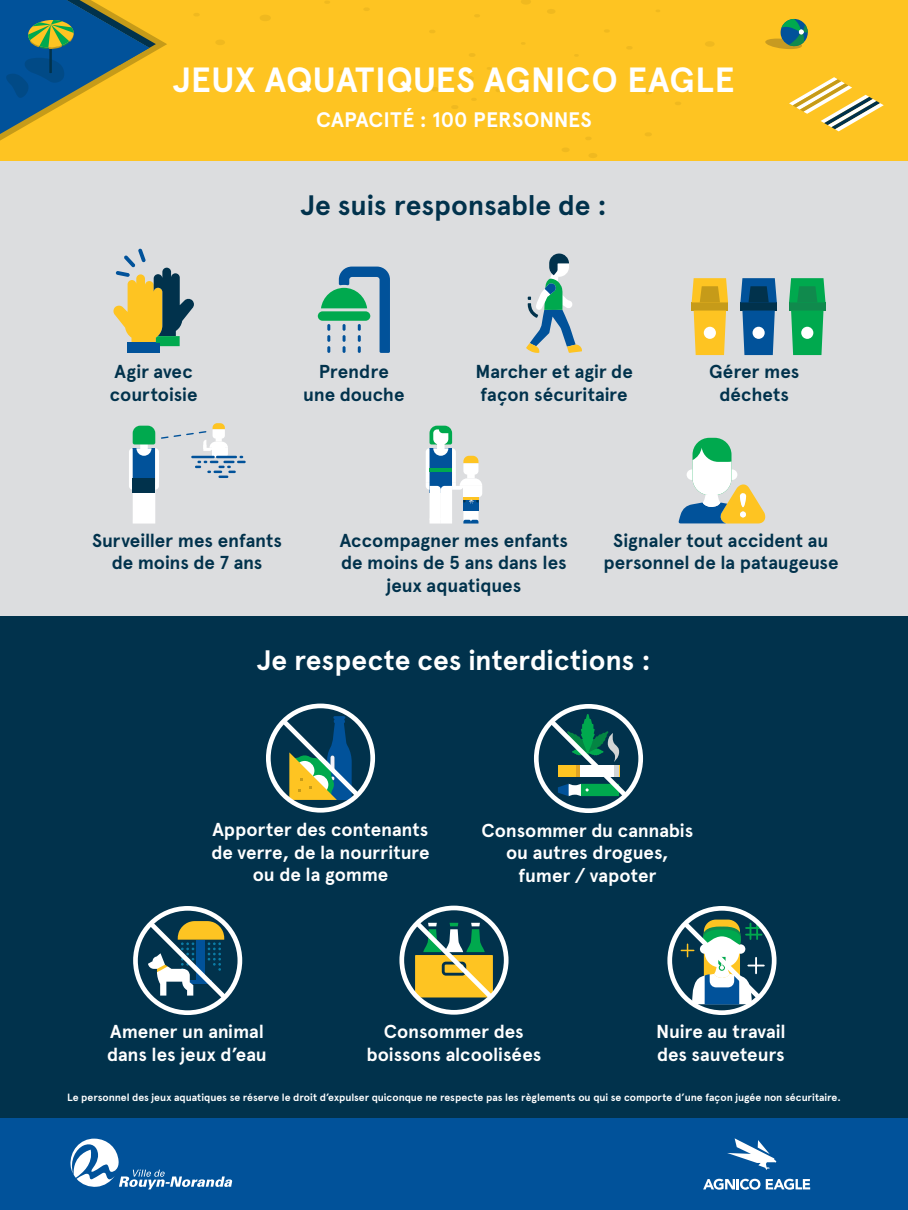
<style>
.page{position:relative;width:908px;height:1210px;background:#fff}
.page>*{position:absolute;margin:0;border:0;box-sizing:border-box;transform-origin:0 0}
.t1{font:700 35px "Apercu";letter-spacing:.005em;color:#fff}
.t2{font:700 28.1px "Apercu";color:#fff}
.t3{font:700 28.1px "Apercu";letter-spacing:-.005em;color:#01324c}
.t4{font:700 21px "Apercu";letter-spacing:.005em;color:#fff}
.t5{font:700 18.76px/22.5px "Apercu";letter-spacing:-.005em;color:#01324c;text-align:center}
.t6{font:700 18.76px "Apercu";letter-spacing:-.005em;color:#fff}
.t7{font:700 10.5px "Apercu";letter-spacing:-.005em;color:#fff}
</style>
<div class="page">
<div style="left:0;top:0;width:907px;height:161px;background:#fec422"></div>
<div style="left:0;top:161px;width:907px;height:455px;background:#dcdddf"></div>
<div style="left:0;top:616px;width:907px;height:594px;background:#01324c"></div>
<div style="left:128px;top:343px;width:32px;height:10px;background:#01529a"></div>
<svg style="left:113px;top:248px;width:81px;height:98px"></svg>
<div style="left:788px;top:302px;width:37px;height:8px;background:#108a4d"></div>
<svg style="left:790px;top:310px;width:33px;height:45px"></svg>
<svg style="left:789px;top:278px;width:36px;height:24px"></svg>
<div style="left:801px;top:327px;width:12px;height:12px;background:#fff;border-radius:50%"></div>
<div style="left:740px;top:302px;width:36px;height:8px;background:#01324c"></div>
<svg style="left:742px;top:310px;width:32px;height:45px"></svg>
<svg style="left:740px;top:278px;width:36px;height:24px"></svg>
<div style="left:752px;top:327px;width:12px;height:12px;background:#fff;border-radius:50%"></div>
<div style="left:691px;top:302px;width:36px;height:8px;background:#c69b19"></div>
<svg style="left:693px;top:310px;width:32px;height:45px"></svg>
<svg style="left:691px;top:278px;width:36px;height:24px"></svg>
<div style="left:703px;top:327px;width:12px;height:12px;background:#fff;border-radius:50%"></div>
<div style="left:318px;top:311px;width:52px;height:10px;background:#00a94e;border-radius:5px"></div>
<svg style="left:321px;top:266px;width:69px;height:87px"></svg>
<svg style="left:426px;top:426px;width:56px;height:97px"></svg>
<svg style="left:526px;top:253px;width:56px;height:100px"></svg>
<svg style="left:129px;top:423px;width:116px;height:100px"></svg>
<div style="left:692px;top:438px;width:39px;height:57px;background:#00a94e;border-radius:17px"></div>
<svg style="left:678px;top:447px;width:88px;height:76px"></svg>
<div style="left:0;top:1118px;width:907px;height:92px;background:#01529a"></div>
<svg style="left:70px;top:1138px;width:162px;height:51px"></svg>
<svg style="left:703px;top:1178px;width:106px;height:11px"></svg>
<svg style="left:727px;top:1138px;width:49px;height:32px"></svg>
<div style="left:399px;top:905px;width:109px;height:109px;border:5px solid #fff;border-radius:50%"></div>
<svg style="left:410px;top:916px;width:87px;height:87px"></svg>
<div style="left:266px;top:703px;width:109px;height:109px;border:5px solid #fff;border-radius:50%"></div>
<svg style="left:277px;top:714px;width:87px;height:87px"></svg>
<div style="left:533px;top:704px;width:109px;height:109px;border:5px solid #fff;border-radius:50%"></div>
<svg style="left:545px;top:714px;width:86px;height:88px"></svg>
<div style="left:133px;top:906px;width:109px;height:109px;border:5px solid #fff;border-radius:50%"></div>
<svg style="left:144px;top:917px;width:87px;height:87px"></svg>
<div style="left:667px;top:906px;width:109px;height:109px;border:5px solid #fff;border-radius:50%"></div>
<svg style="left:678px;top:917px;width:87px;height:87px"></svg>
<svg style="left:789px;top:77px;width:94px;height:54px"></svg>
<svg style="left:765px;top:19px;width:42px;height:30px"></svg>
<svg style="left:0;top:0;width:167px;height:141px"></svg>
<svg style="left:471px;top:98px;width:6px;height:3px"></svg>
<svg style="left:496px;top:89px;width:6px;height:3px"></svg>
<svg style="left:465px;top:76px;width:9px;height:5px"></svg>
<svg style="left:469px;top:53px;width:6px;height:4px"></svg>
<svg style="left:452px;top:105px;width:6px;height:4px"></svg>
<svg style="left:431px;top:87px;width:7px;height:4px"></svg>
<svg style="left:521px;top:0;width:10px;height:4px"></svg>
<svg style="left:547px;top:9px;width:8px;height:5px"></svg>
<svg style="left:364px;top:8px;width:6px;height:3px"></svg>
<svg style="left:325px;top:1px;width:5px;height:3px"></svg>
<svg style="left:260px;top:15px;width:11px;height:6px"></svg>
<svg style="left:474px;top:14px;width:6px;height:3px"></svg>
<svg style="left:429px;top:30px;width:6px;height:3px"></svg>
<svg style="left:581px;top:84px;width:6px;height:3px"></svg>
<svg style="left:626px;top:46px;width:6px;height:3px"></svg>
<svg style="left:645px;top:90px;width:7px;height:4px"></svg>
<svg style="left:705px;top:41px;width:9px;height:6px"></svg>
<svg style="left:675px;top:102px;width:6px;height:3px"></svg>
<svg style="left:645px;top:133px;width:7px;height:3px"></svg>
<svg style="left:589px;top:153px;width:8px;height:5px"></svg>
<svg style="left:562px;top:148px;width:7px;height:4px"></svg>
<svg style="left:585px;top:137px;width:6px;height:3px"></svg>
<svg style="left:339px;top:70px;width:8px;height:5px"></svg>
<svg style="left:216px;top:40px;width:9px;height:5px"></svg>
<svg style="left:194px;top:13px;width:6px;height:3px"></svg>
<p class="t1" style="left:173px;top:59px;width:562px">JEUX AQUATIQUES AGNICO EAGLE</p>
<p class="t4" style="left:316px;top:107px;width:277px">CAPACITÉ : 100 PERSONNES</p>
<p class="t3" style="left:301px;top:188px;width:307px">Je suis responsable de :</p>
<p class="t5" style="left:114px;top:360px;width:80px">Agir avec</p>
<p class="t5" style="left:110px;top:383px;width:89px">courtoisie</p>
<p class="t5" style="left:319px;top:360px;width:71px">Prendre</p>
<p class="t5" style="left:303px;top:383px;width:103px">une douche</p>
<p class="t5" style="left:475px;top:360px;width:159px;text-align:left">Marcher et agir de façon sécuritaire</p>
<p class="t5" style="left:709px;top:360px;width:92px">Gérer mes</p>
<p class="t5" style="left:719px;top:383px;width:71px">déchets</p>
<p class="t5" style="left:92px;top:529px;width:191px">Surveiller mes enfants</p>
<p class="t5" style="left:112px;top:551px;width:152px">de moins de 7 ans</p>
<p class="t5" style="left:339px;top:529px;width:230px">Accompagner mes enfants de moins de 5 ans dans les jeux aquatiques</p>
<p class="t5" style="left:603px;top:529px;width:236px">Signaler tout accident au personnel de la pataugeuse</p>
<p class="t2" style="left:257px;top:643px;width:395px">Je respecte ces interdictions :</p>
<p class="t6" style="left:212px;top:818px;width:217px">Apporter des contenants</p>
<p class="t6" style="left:211px;top:840px;width:220px">de verre, de la nourriture</p>
<p class="t6" style="left:252px;top:863px;width:137px">ou de la gomme</p>
<p class="t6" style="left:481px;top:818px;width:213px">Consommer du cannabis</p>
<p class="t6" style="left:506px;top:841px;width:164px">ou autres drogues,</p>
<p class="t6" style="left:518px;top:863px;width:139px">fumer / vapoter</p>
<p class="t6" style="left:110px;top:1020px;width:155px">Amener un animal</p>
<p class="t6" style="left:107px;top:1043px;width:161px">dans les jeux d’eau</p>
<p class="t7" style="left:67px;top:1090px;width:774px">Le personnel des jeux aquatiques se réserve le droit d’expulser quiconque ne respecte pas les règlements ou qui se comporte d’une façon jugée non sécuritaire.</p>
<p class="t6" style="left:656px;top:1020px;width:131px">Nuire au travail</p>
<p class="t6" style="left:656px;top:1043px;width:129px">des sauveteurs</p>
<p class="t6" style="left:384px;top:1020px;width:141px">Consommer des</p>
<p class="t6" style="left:366px;top:1043px;width:176px">boissons alcoolisées</p>
</div>
